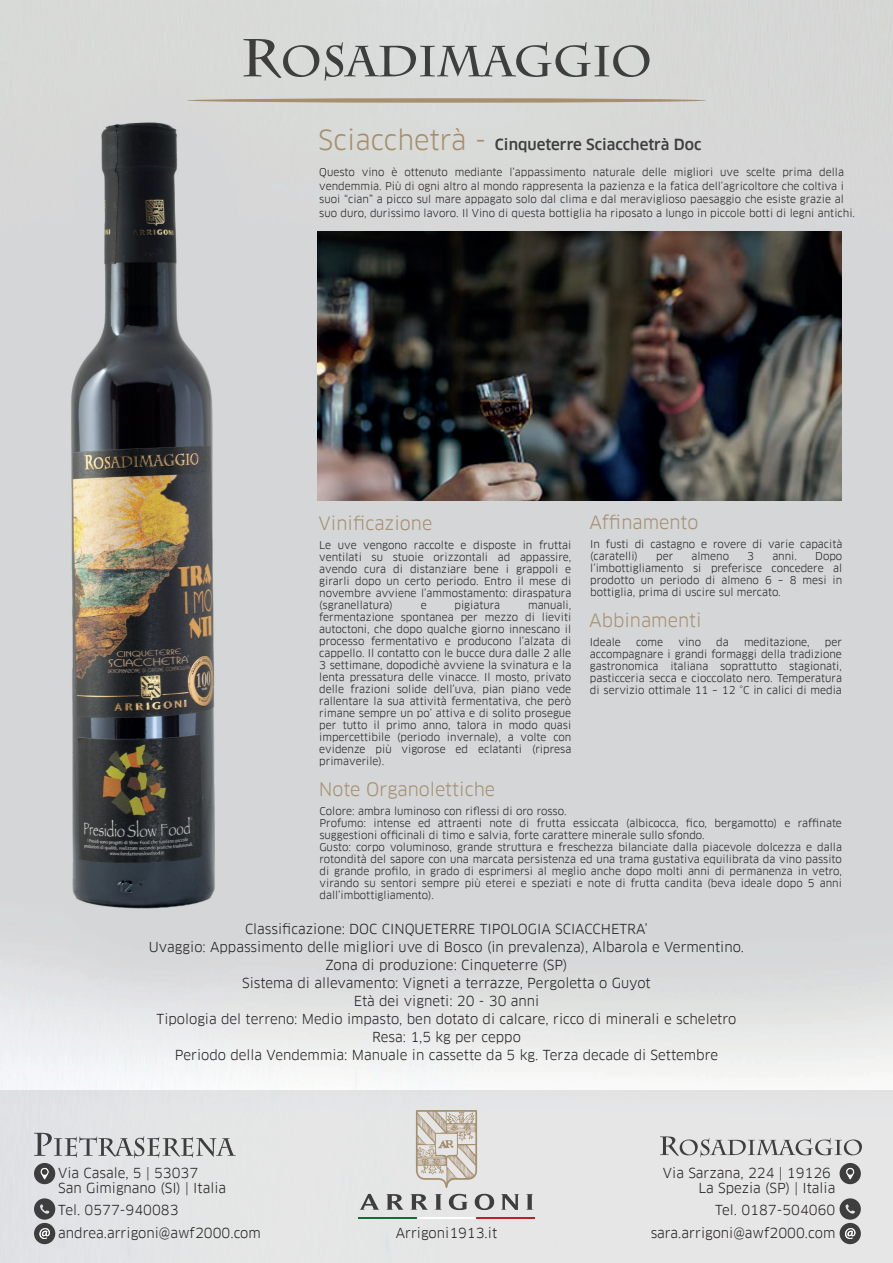
<style>
.page{position:relative;width:893px;height:1263px;background:#fff}
.page>*{position:absolute;margin:0;border:0;box-sizing:border-box;transform-origin:0 0}
.t1{font:18px "Clan Pro";color:#a68f6e}
.t2{font:500 15px "Clan Pro";color:#3e3e3f}
.t3{font:13.5px/18px "Clan Pro";color:#231f20}
.t4{font:10.5px/12px "Clan Pro";color:#231f20;text-align:justify}
.s1{font-weight:400;font-size:27px;color:#a68f6e}
</style>
<div class="page">
<img style="left:0;top:0;width:893px;height:1090px">
<div style="left:0;top:1090px;width:893px;height:173px;background:#e6e6e7"></div>
<svg style="left:416px;top:1110px;width:61px;height:78px"></svg>
<svg style="left:360px;top:1194px;width:19px;height:16px"></svg>
<svg style="left:386px;top:1194px;width:18px;height:16px"></svg>
<svg style="left:410px;top:1194px;width:18px;height:16px"></svg>
<svg style="left:435px;top:1194px;width:7px;height:16px"></svg>
<svg style="left:449px;top:1194px;width:19px;height:16px"></svg>
<svg style="left:475px;top:1194px;width:19px;height:16px"></svg>
<svg style="left:501px;top:1194px;width:18px;height:16px"></svg>
<svg style="left:526px;top:1194px;width:7px;height:16px"></svg>
<img style="left:359px;top:1217px;width:175px;height:2px">
<svg style="left:34px;top:1133px;width:202px;height:51px"></svg>
<svg style="left:34px;top:1198px;width:21px;height:46px"></svg>
<svg style="left:840px;top:1163px;width:21px;height:21px"></svg>
<svg style="left:839px;top:1198px;width:22px;height:46px"></svg>
<svg style="left:660px;top:1136px;width:202px;height:21px"></svg>
<svg style="left:243px;top:39px;width:406px;height:42px;background:#b7b9b7"></svg>
<div style="left:187px;top:98px;width:519px;height:5px;background:#a68f6e;border-radius:50%"></div>
<img style="left:317px;top:232px;width:525px;height:268px">
<h2 class="t2" style="left:318px;top:136px;width:385px"><span class="s1">Sciacchetrà -</span> Cinqueterre Sciacchetrà Doc</h2>
<p class="t4" style="left:319px;top:166px;width:537px;line-height:13.5px;text-align:left">Questo vino è ottenuto mediante l’appassimento naturale delle migliori uve scelte prima della vendemmia. Più di ogni altro al mondo rappresenta la pazienza e la fatica dell’agricoltore che coltiva i suoi “cian” a picco sul mare appagato solo dal clima e dal meraviglioso paesaggio che esiste grazie al suo duro, durissimo lavoro. Il Vino di questa bottiglia ha riposato a lungo in piccole botti di legni antichi.</p>
<h1 class="t1" style="left:319px;top:513px;width:115px">Vinificazione</h1>
<p class="t4" style="left:319px;top:539px;width:254px">Le uve vengono raccolte e disposte in fruttai ventilati su stuoie orizzontali ad appassire, avendo cura di distanziare bene i grappoli e girarli dopo un certo periodo. Entro il mese di novembre avviene l’ammostamento: diraspatura (sgranellatura)</p>
<p class="t4" style="left:319px;top:599px;width:254px;text-indent:209px">manuali, fermentazione spontanea per mezzo di lieviti autoctoni, che dopo qualche giorno innescano il processo fermentativo e producono l’alzata di cappello. Il contatto con le bucce dura dalle 2 alle 3 settimane, dopodichè avviene la svinatura e la lenta pressatura delle vinacce. Il mosto, privato delle frazioni solide dell’uva, pian piano vede rallentare la sua attività fermentativa, che però rimane sempre un po’ attiva e di solito prosegue per tutto il primo anno, talora in modo quasi impercettibile (periodo invernale), a volte con evidenze più vigorose ed eclatanti (ripresa primaverile).</p>
<p class="t4" style="left:421px;top:599px;width:8px">e</p>
<p class="t4" style="left:455px;top:599px;width:47px">pigiatura</p>
<h1 class="t1" style="left:590px;top:512px;width:110px">Affinamento</h1>
<p class="t4" style="left:590px;top:538px;width:254px">In fusti di castagno e rovere di varie capacità (caratelli)</p>
<p class="t4" style="left:656px;top:550px;width:19px">per</p>
<p class="t4" style="left:691px;top:550px;width:39px">almeno</p>
<p class="t4" style="left:747px;top:550px;width:8px">3</p>
<p class="t4" style="left:772px;top:550px;width:26px">anni.</p>
<p class="t4" style="left:590px;top:550px;width:254px;text-indent:225px">Dopo l’imbottigliamento si preferisce concedere al prodotto un periodo di almeno 6 – 8 mesi in bottiglia, prima di uscire sul mercato.</p>
<h1 class="t1" style="left:589px;top:610px;width:114px">Abbinamenti</h1>
<p class="t4" style="left:590px;top:636px;width:32px">Ideale</p>
<p class="t4" style="left:636px;top:636px;width:29px">come</p>
<p class="t4" style="left:678px;top:636px;width:24px">vino</p>
<p class="t4" style="left:716px;top:636px;width:14px">da</p>
<p class="t4" style="left:744px;top:636px;width:67px">meditazione,</p>
<p class="t4" style="left:590px;top:636px;width:254px;text-indent:235px">per accompagnare i grandi formaggi della tradizione gastronomica italiana soprattutto stagionati, pasticceria secca e cioccolato nero. Temperatura di servizio ottimale 11 – 12 °C in calici di media</p>
<h1 class="t1" style="left:319px;top:779px;width:178px">Note Organolettiche</h1>
<p class="t4" style="left:319px;top:805px;width:524px;text-align:left">Colore: ambra luminoso con riflessi di oro rosso.<br>Profumo: intense ed attraenti note di frutta essiccata (albicocca, fico, bergamotto) e raffinate suggestioni officinali di timo e salvia, forte carattere minerale sullo sfondo.<br>Gusto: corpo voluminoso, grande struttura e freschezza bilanciate dalla piacevole dolcezza e dalla rotondità del sapore con una marcata persistenza ed una trama gustativa equilibrata da vino passito di grande profilo, in grado di esprimersi al meglio anche dopo molti anni di permanenza in vetro, virando su sentori sempre più eterei e speziati e note di frutta candita (beva ideale dopo 5 anni dall’imbottigliamento).</p>
<p class="t3" style="left:149px;top:920px;width:596px;text-align:center">Classificazione: DOC CINQUETERRE TIPOLOGIA SCIACCHETRA’<br>Uvaggio: Appassimento delle migliori uve di Bosco (in prevalenza), Albarola e Vermentino.<br>Zona di produzione: Cinqueterre (SP)<br>Sistema di allevamento: Vigneti a terrazze, Pergoletta o Guyot<br>Età dei vigneti: 20 - 30 anni<br>Tipologia del terreno: Medio impasto, ben dotato di calcare, ricco di minerali e scheletro Resa: 1,5 kg per ceppo<br>Periodo della Vendemmia: Manuale in cassette da 5 kg. Terza decade di Settembre</p>
<p class="t3" style="left:58px;top:1165px;width:169px;line-height:15px">Via Casale, 5 | 53037<br>San Gimignano (SI) | Italia</p>
<p class="t3" style="left:58px;top:1199px;width:204px;line-height:22.5px">Tel. 0577-940083 andrea.arrigoni@awf2000.com</p>
<p class="t3" style="left:698px;top:1165px;width:138px;line-height:15px;text-indent:-35px">Via Sarzana, 224 | 19126<br>La Spezia (SP) | Italia</p>
<p class="t3" style="left:715px;top:1201px;width:122px">Tel. 0187-504060</p>
<p class="t3" style="left:396px;top:1224px;width:103px">Arrigoni1913.it</p>
<p class="t3" style="left:651px;top:1224px;width:186px">sara.arrigoni@awf2000.com</p>
</div>
